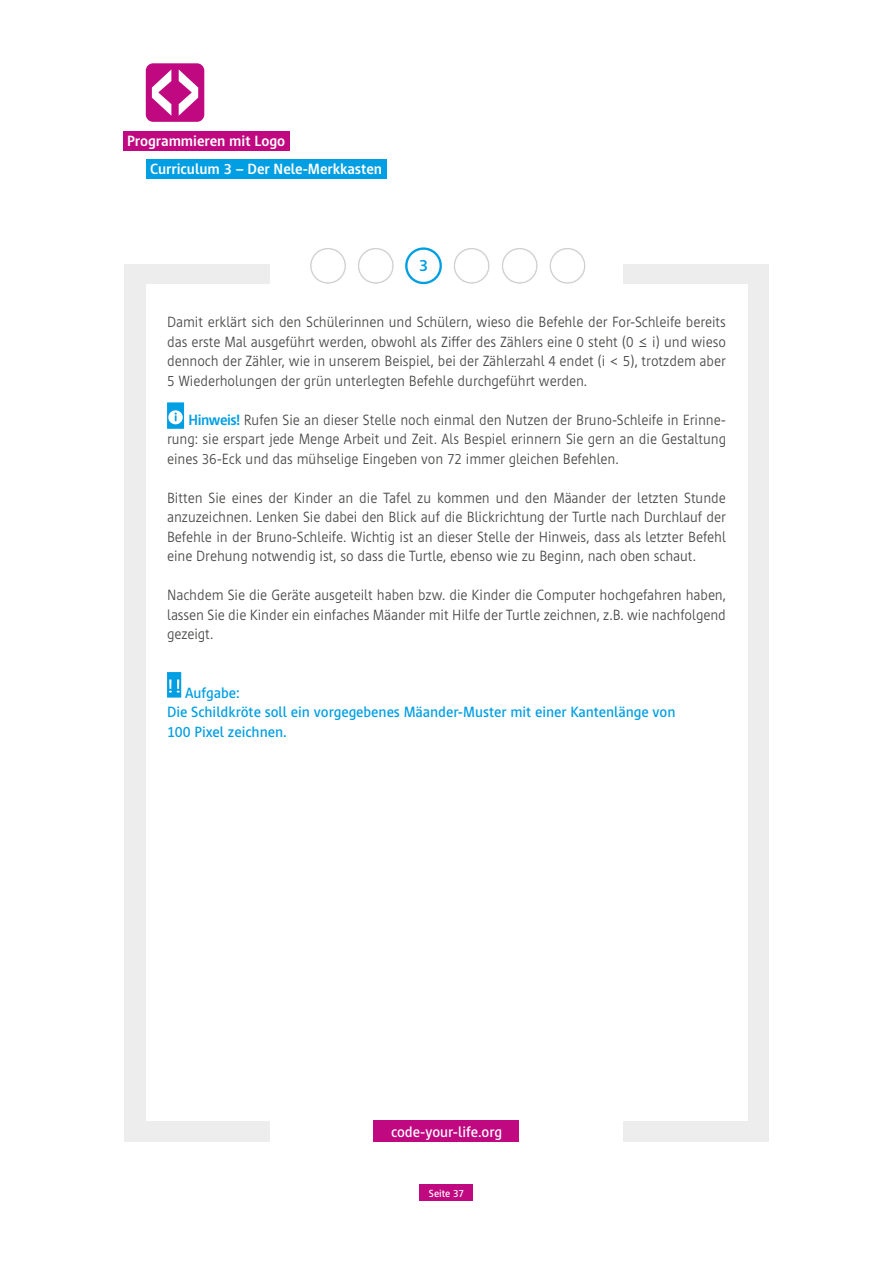
<style>
.page{position:relative;width:893px;height:1263px;background:#fff}
.page>*{position:absolute;margin:0;border:0;box-sizing:border-box;transform-origin:0 0}
.t1{font:700 16.5px "Cast";color:#009fe3}
.t2{font:300 15px/19.5px "Cast";color:#4a4a49;text-align:justify}
.t3{font:500 15px/19.5px "Cast";color:#009fe3}
.t4{font:700 15px/27.9px "Cast";color:#fff}
.t5{font:500 15px "Cast";color:#fff}
.t6{font:500 10.5px "Cast";color:#fff}
.s1{font-family:"Segoe Pro";font-weight:400}
.s2{font-weight:700;color:#009fe3}
</style>
<div class="page">
<div style="left:123px;top:131px;width:166px;height:20px;background:#c00880"></div>
<div style="left:146px;top:159px;width:240px;height:20px;background:#009fe3"></div>
<div style="left:146px;top:63px;width:58px;height:59px;background:#c00880;border-radius:7px"></div>
<svg style="left:152px;top:70px;width:19px;height:46px"></svg>
<svg style="left:179px;top:70px;width:19px;height:46px"></svg>
<div style="left:125px;top:264px;width:145px;height:877px;background:#ededed"></div>
<div style="left:623px;top:264px;width:145px;height:877px;background:#ededed"></div>
<div style="left:146px;top:284px;width:601px;height:836px;background:#fff"></div>
<div style="left:374px;top:1120px;width:145px;height:21px;background:#c00880"></div>
<div style="left:420px;top:1185px;width:53px;height:16px;background:#c00880"></div>
<svg style="left:310px;top:248px;width:36px;height:36px"></svg>
<svg style="left:454px;top:248px;width:36px;height:36px"></svg>
<svg style="left:358px;top:248px;width:36px;height:36px"></svg>
<svg style="left:502px;top:248px;width:36px;height:36px"></svg>
<svg style="left:405px;top:247px;width:37px;height:37px"></svg>
<svg style="left:549px;top:248px;width:37px;height:36px"></svg>
<svg style="left:167px;top:402px;width:17px;height:27px"></svg>
<svg style="left:167px;top:672px;width:14px;height:26px"></svg>
<p class="t4" style="left:150px;top:127px;width:234px;text-indent:-23px">Programmieren mit Logo<br>Curriculum 3 – Der Nele-Merkkasten</p>
<p class="t1" style="left:419px;top:256px;width:10px">3</p>
<p class="t2" style="left:167px;top:312px;width:560px">Damit erklärt sich den Schülerinnen und Schülern, wieso die Befehle der For-Schleife bereits das erste Mal ausgeführt werden, obwohl als Ziffer des Zählers eine 0 steht (0 <span class="s1">≤</span> i) und wieso dennoch der Zähler, wie in unserem Beispiel, bei der Zählerzahl 4 endet (i <span class="s1">&lt;</span> 5), trotzdem aber 5 Wiederholungen der grün unterlegten Befehle durchgeführt werden.</p>
<p class="t2" style="left:167px;top:410px;width:560px;text-indent:22px"><span class="s2">Hinweis!</span> Rufen Sie an dieser Stelle noch einmal den Nutzen der Bruno-Schleife in Erinne&shy;rung: sie erspart jede Menge Arbeit und Zeit. Als Bespiel erinnern Sie gern an die Gestaltung eines 36-Eck und das mühselige Eingeben von 72 immer gleichen Befehlen.</p>
<p class="t2" style="left:167px;top:488px;width:560px">Bitten Sie eines der Kinder an die Tafel zu kommen und den Mäander der letzten Stunde anzuzeichnen. Lenken Sie dabei den Blick auf die Blickrichtung der Turtle nach Durchlauf der Befehle in der Bruno-Schleife. Wichtig ist an dieser Stelle der Hinweis, dass als letzter Befehl eine Drehung notwendig ist, so dass die Turtle, ebenso wie zu Beginn, nach oben schaut.</p>
<p class="t2" style="left:167px;top:585px;width:560px">Nachdem Sie die Geräte ausgeteilt haben bzw. die Kinder die Computer hochgefahren haben, lassen Sie die Kinder ein einfaches Mäander mit Hilfe der Turtle zeichnen, z.B. wie nachfolgend gezeigt.</p>
<p class="t3" style="left:167px;top:683px;width:510px;text-indent:18px">Aufgabe:<br>Die Schildkröte soll ein vorgegebenes Mäander-Muster mit einer Kantenlänge von<br>100 Pixel zeichnen.</p>
<p class="t5" style="left:391px;top:1123px;width:112px">code-your-life.org</p>
<p class="t6" style="left:429px;top:1187px;width:37px">Seite 37</p>
</div>
